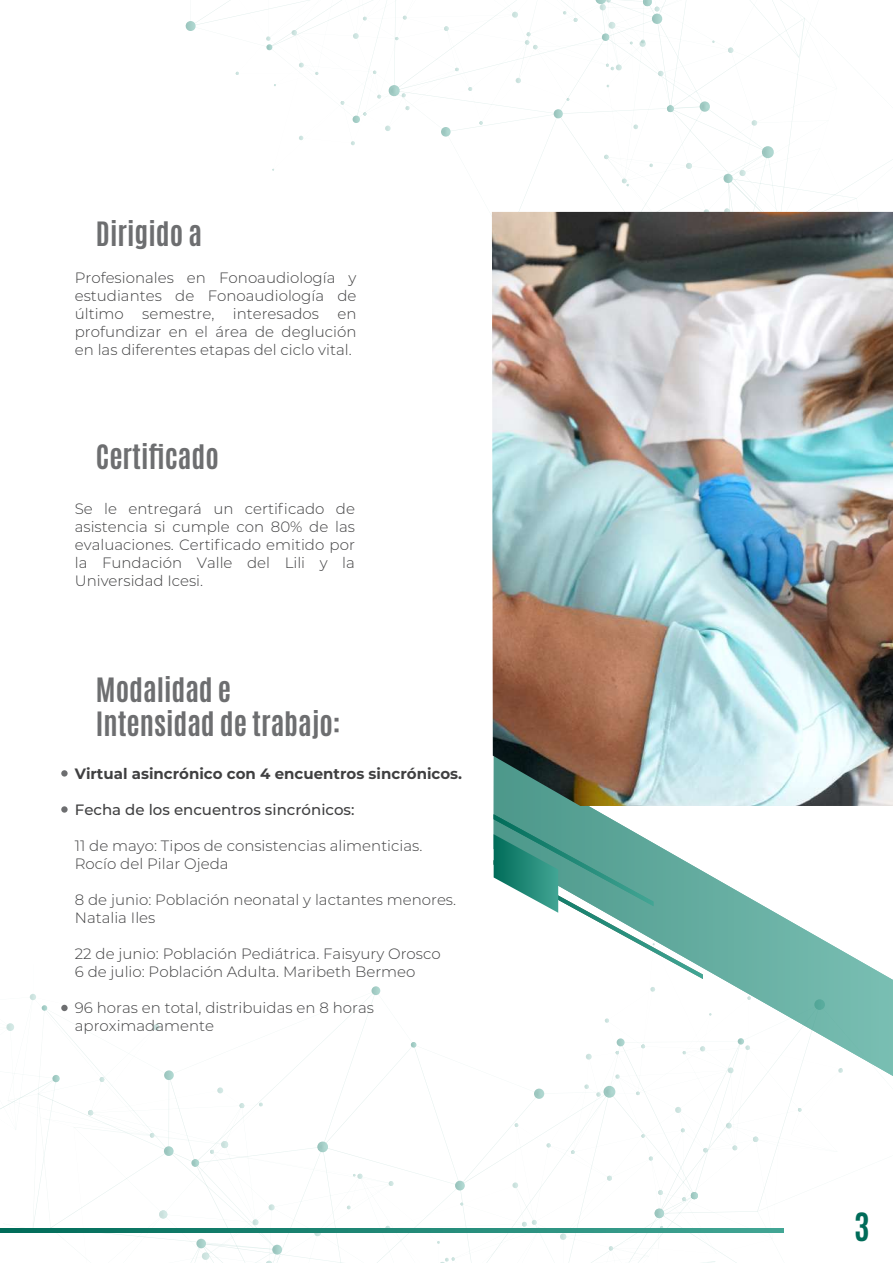
<style>
.page{position:relative;width:893px;height:1263px;background:#fff}
.page>*{position:absolute;margin:0;border:0;box-sizing:border-box;transform-origin:0 0}
.t1{font:700 33px "Antonio";color:#006c59}
.t2{font:700 28.5px/34.2px "Antonio";color:#6d6e70}
.t3{font:300 15px/18px "Montserrat";color:#404041}
.t4{font:700 15px "Montserrat";color:#404041}
.t5{font:500 15px "Montserrat";color:#404041}
</style>
<div class="page">
<svg style="left:185px;top:0;width:708px;height:216px"></svg>
<div style="left:61px;top:770px;width:7px;height:6px;background:#6d6e70;border-radius:50%"></div>
<svg style="left:61px;top:806px;width:7px;height:7px"></svg>
<svg style="left:494px;top:806px;width:109px;height:8px"></svg>
<svg style="left:0;top:814px;width:893px;height:449px"></svg>
<img style="left:492px;top:212px;width:401px;height:594px">
<svg style="left:0;top:1228px;width:784px;height:4px;background:#218876"></svg>
<h2 class="t2" style="left:96px;top:217px;width:107px">Dirigido a</h2>
<p class="t3" style="left:75px;top:268px;width:283px;text-align:justify">Profesionales en Fonoaudiología y estudiantes de Fonoaudiología de último semestre, interesados en profundizar en el área de deglución en las diferentes etapas del ciclo vital.</p>
<h2 class="t2" style="left:96px;top:440px;width:124px">Certificado</h2>
<p class="t3" style="left:75px;top:499px;width:282px;text-align:justify">Se le entregará un certificado de asistencia si cumple con 80% de las evaluaciones. Certificado emitido por la Fundación Valle del Lili y la Universidad Icesi.</p>
<h2 class="t2" style="left:96px;top:673px;width:246px">Modalidad e<br>Intensidad de trabajo:</h2>
<p class="t4" style="left:75px;top:763px;width:389px">Virtual asincrónico con 4 encuentros sincrónicos.</p>
<p class="t5" style="left:75px;top:799px;width:281px">Fecha de los encuentros sincrónicos:</p>
<p class="t3" style="left:75px;top:836px;width:349px">11 de mayo: Tipos de consistencias alimenticias.<br>Rocío del Pilar Ojeda</p>
<p class="t3" style="left:75px;top:890px;width:383px">8 de junio: Población neonatal y lactantes menores.<br>Natalia Iles</p>
<p class="t3" style="left:75px;top:944px;width:367px">22 de junio: Población Pediátrica. Faisyury Orosco<br>6 de julio: Población Adulta. Maribeth Bermeo</p>
<p class="t3" style="left:75px;top:998px;width:301px">96 horas en total, distribuidas en 8 horas aproximadamente</p>
<h1 class="t1" style="left:854px;top:1203px;width:17px">3</h1>
</div>
